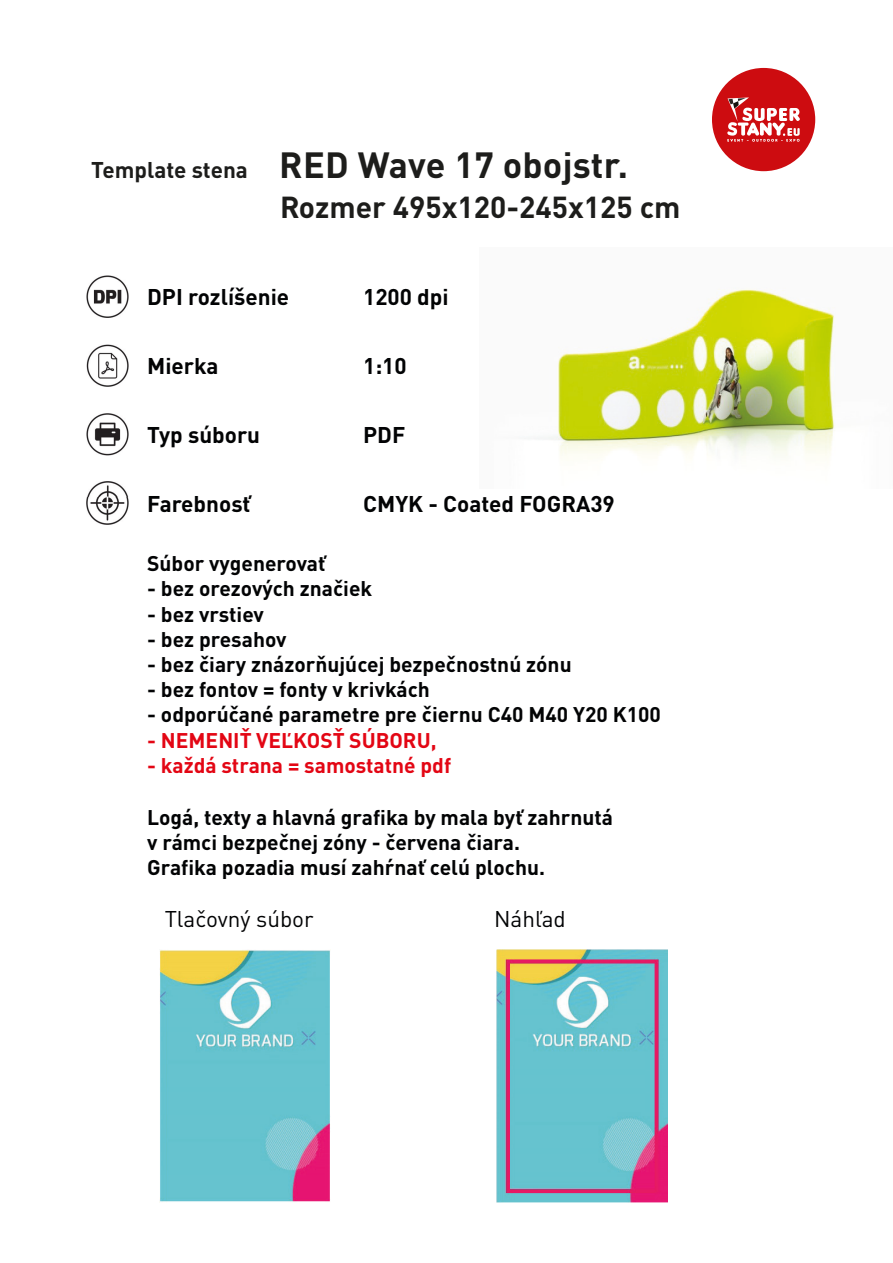
<style>
.page{position:relative;width:893px;height:1263px;background:#fff}
.page>*{position:absolute;margin:0;border:0;box-sizing:border-box;transform-origin:0 0}
.t1{font:700 36px "DIN Pro";letter-spacing:.005em;color:#1d1d1b}
.t2{font:700 30px "DIN Pro";color:#1d1d1b}
.t3{font:700 22.5px "DIN Pro";color:#020304}
.t4{font:22.5px "DIN Pro";color:#020304}
.t5{font:700 21px/25.2px "DIN Pro";color:#020304}
.t6{font:700 21px "DIN Pro";color:#e30614}
.s1{font-size:22.5px}
</style>
<div class="page">
<img style="left:536px;top:289px;width:299px;height:170px">
<img style="left:86px;top:275px;width:42px;height:42px">
<img style="left:86px;top:344px;width:42px;height:42px">
<img style="left:86px;top:413px;width:42px;height:42px">
<img style="left:86px;top:482px;width:42px;height:42px">
<img style="left:160px;top:950px;width:170px;height:252px">
<img style="left:496px;top:950px;width:171px;height:252px">
<div style="left:712px;top:68px;width:103px;height:103px;background:#cd0c10;border-radius:50%"></div>
<svg style="left:727px;top:97px;width:73px;height:45px"></svg>
<h1 class="t1" style="left:91px;top:137px;width:538px"><span class="s1">Template stena</span> RED Wave 17 obojstr.</h1>
<h2 class="t2" style="left:280px;top:184px;width:402px">Rozmer 495x120-245x125 cm</h2>
<p class="t3" style="left:147px;top:279px;width:144px">DPI rozlíšenie</p>
<p class="t3" style="left:363px;top:279px;width:87px">1200 dpi</p>
<p class="t3" style="left:147px;top:348px;width:73px">Mierka</p>
<p class="t3" style="left:363px;top:348px;width:45px">1:10</p>
<p class="t3" style="left:147px;top:417px;width:115px">Typ súboru</p>
<p class="t3" style="left:363px;top:417px;width:44px">PDF</p>
<p class="t3" style="left:147px;top:486px;width:105px">Farebnosť</p>
<p class="t3" style="left:363px;top:486px;width:253px">CMYK - Coated FOGRA39</p>
<p class="t5" style="left:147px;top:550px;width:180px">Súbor vygenerovať</p>
<p class="t5" style="left:147px;top:575px;width:227px">- bez orezových značiek</p>
<p class="t5" style="left:147px;top:600px;width:118px">- bez vrstiev</p>
<p class="t5" style="left:147px;top:625px;width:141px">- bez presahov</p>
<p class="t5" style="left:147px;top:650px;width:426px">- bez čiary znázorňujúcej bezpečnostnú zónu</p>
<p class="t5" style="left:147px;top:676px;width:284px">- bez fontov = fonty v krivkách</p>
<p class="t5" style="left:147px;top:701px;width:515px">- odporúčané parametre pre čiernu C40 M40 Y20 K100</p>
<p class="t6" style="left:147px;top:724px;width:291px">- NEMENIŤ VEĽKOSŤ SÚBORU,</p>
<p class="t6" style="left:147px;top:749px;width:306px">- každá strana = samostatné pdf</p>
<p class="t5" style="left:147px;top:803px;width:467px">Logá, texty a hlavná grafika by mala byť zahrnutá v rámci bezpečnej zóny - červena čiara.<br>Grafika pozadia musí zahŕnať celú plochu.</p>
<p class="t4" style="left:165px;top:902px;width:150px">Tlačovný súbor</p>
<p class="t4" style="left:494px;top:902px;width:73px">Náhľad</p>
</div>
